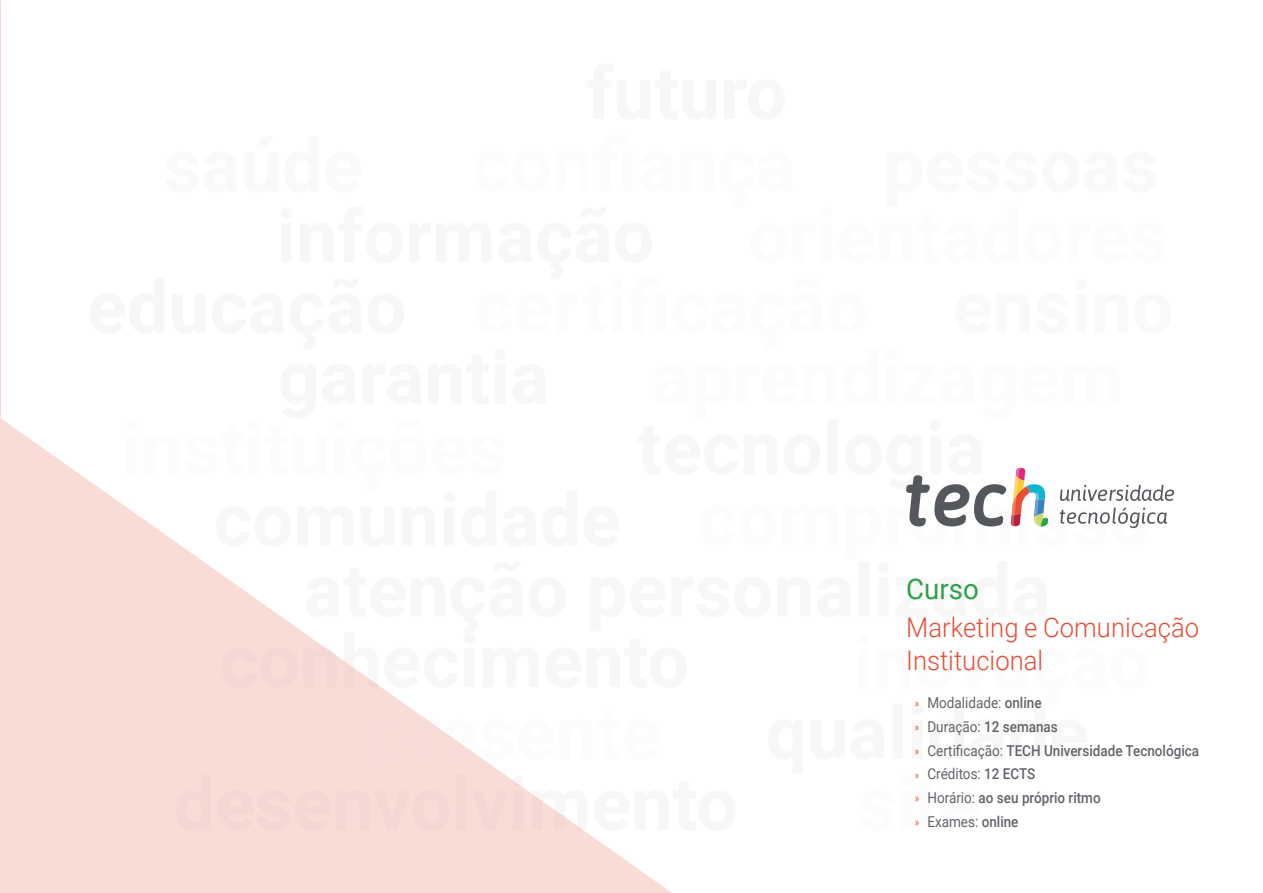
<style>
.page{position:relative;width:1263px;height:893px;background:#fff}
.page>*{position:absolute;margin:0;border:0;box-sizing:border-box;transform-origin:0 0}
.t1{font:28.5px "Roboto";color:#2ca14b}
.t2{font:300 27px/33px "Roboto";color:#e94d35;scale:.95 1}
.t3{font:500 15px/23.7px "Roboto";color:#61646a;scale:.9 1}
.s1{font-family:"Myriad Pro";font-weight:400;font-size:12px;color:#e94d35}
.s2{font-weight:400}
</style>
<div class="page">
<svg style="left:0;top:418px;width:672px;height:475px;background:#fae0dc"></svg>
<svg style="left:306px;top:561px;width:366px;height:71px"></svg>
<svg style="left:222px;top:632px;width:450px;height:56px"></svg>
<svg style="left:176px;top:711px;width:496px;height:119px"></svg>
<svg style="left:90px;top:418px;width:1084px;height:142px"></svg>
<h1 class="t1" style="left:906px;top:569px;width:74px">Curso</h1>
<h2 class="t2" style="left:906px;top:610px;width:310px">Marketing e Comunicação<br>Institucional</h2>
<p class="t3" style="left:915px;top:690px;width:318px"><span class="s1">»</span> <span class="s2">Modalidade:</span> online<br><span class="s1">»</span> <span class="s2">Duração:</span> 12 semanas<br><span class="s1">»</span> <span class="s2">Certificação:</span> TECH Universidade Tecnológica <span class="s1">»</span> <span class="s2">Créditos:</span> 12 ECTS<br><span class="s1">»</span> <span class="s2">Horário:</span> ao seu próprio ritmo<br><span class="s1">»</span> <span class="s2">Exames:</span> online</p>
</div>
